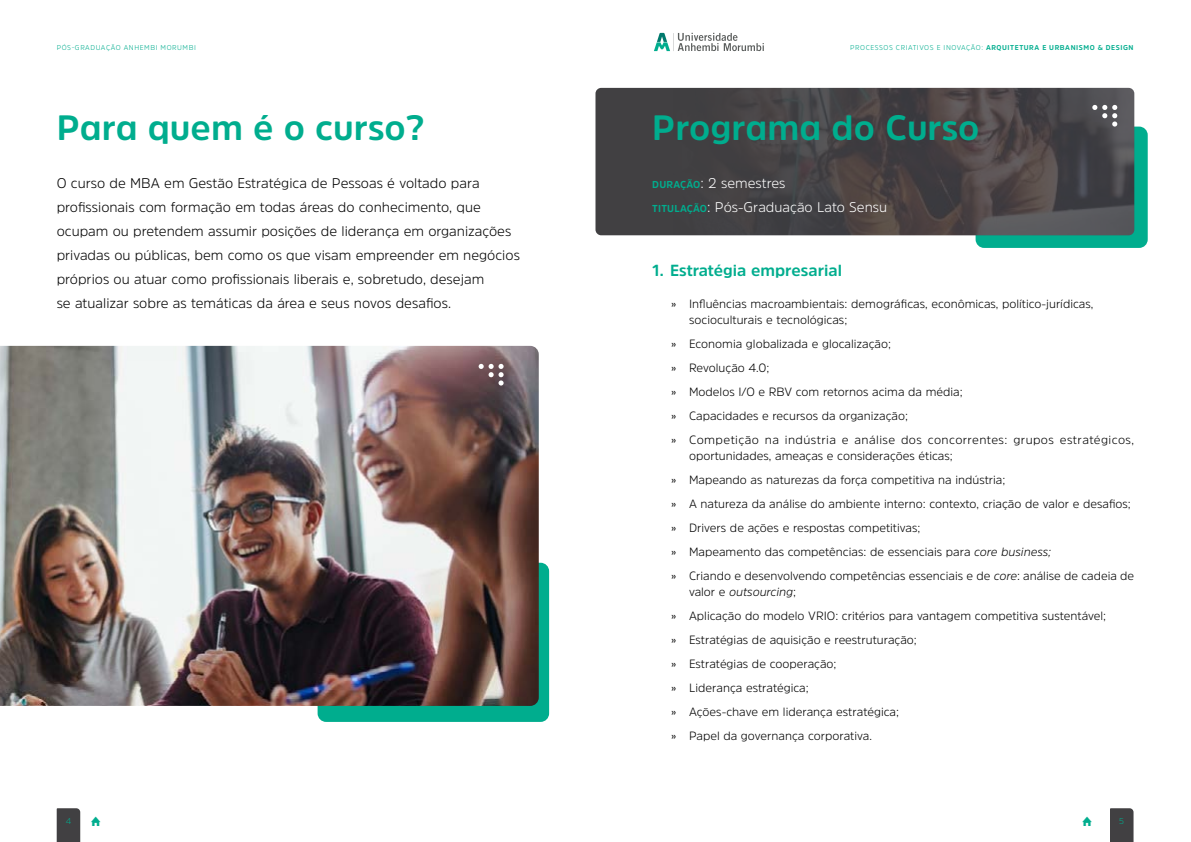
<style>
.page{position:relative;width:1191px;height:842px;background:#fff}
.page>*{position:absolute;margin:0;border:0;box-sizing:border-box;transform-origin:0 0}
.t1{font:700 35px "Amsi Pro";color:#00ad8e}
.t2{font:700 16px "Amsi Pro";color:#00ad8e}
.t3{font:300 14px/24px "Amsi Pro";color:#000}
.t4{font:300 14px/24px "Amsi Pro";color:#fff}
.t5{font:300 12px/24px "Amsi Pro";color:#000}
.t6{font:300 8.5px "Amsi Pro";color:#00ad8e}
.t7{font:300 7px "Amsi Pro";letter-spacing:.08em;color:#00ad8e}
.s1{font-weight:700}
.s2{font-weight:700;font-size:10px;color:#00ad8e}
.s3{font-weight:400}
.s4{font-style:italic}
</style>
<div class="page">
<div style="left:975px;top:127px;width:172px;height:121px;background:#00ad8e;border-radius:9px"></div>
<img style="left:595px;top:88px;width:539px;height:147px">
<svg style="left:57px;top:808px;width:23px;height:34px"></svg>
<svg style="left:1110px;top:808px;width:23px;height:34px"></svg>
<svg style="left:654px;top:33px;width:110px;height:18px"></svg>
<svg style="left:1092px;top:105px;width:25px;height:22px"></svg>
<div style="left:317px;top:563px;width:232px;height:159px;background:#00ad8e;border-radius:9px"></div>
<img style="left:0;top:346px;width:539px;height:360px">
<svg style="left:478px;top:364px;width:25px;height:22px"></svg>
<p class="t7" style="left:57px;top:42px;width:141px">PÓS-GRADUAÇÃO ANHEMBI MORUMBI</p>
<p class="t7" style="left:850px;top:42px;width:285px">PROCESSOS CRIATIVOS E INOVAÇÃO: <span class="s1">ARQUITETURA E URBANISMO &amp; DESIGN</span></p>
<h1 class="t1" style="left:57px;top:104px;width:369px">Para quem é o curso?</h1>
<p class="t3" style="left:57px;top:171px;width:465px">O curso de MBA em Gestão Estratégica de Pessoas é voltado para profissionais com formação em todas áreas do conhecimento, que ocupam ou pretendem assumir posições de liderança em organizações privadas ou públicas, bem como os que visam empreender em negócios próprios ou atuar como profissionais liberais e, sobretudo, desejam<br>se atualizar sobre as temáticas da área e seus novos desafios.</p>
<h1 class="t1" style="left:652px;top:104px;width:329px">Programa do Curso</h1>
<p class="t4" style="left:652px;top:171px;width:236px"><span class="s2">DURAÇÃO</span>: 2 semestres<br><span class="s2">TITULAÇÃO</span>: Pós-Graduação Lato Sensu</p>
<h2 class="t2" style="left:652px;top:259px;width:191px">1. Estratégia empresarial</h2>
<p class="t5" style="left:689px;top:295px;width:406px;line-height:16px;text-indent:-18px"><span class="s3">»</span> Influências macroambientais: demográficas, econômicas, político-jurídicas, socioculturais e tecnológicas;</p>
<p class="t5" style="left:671px;top:331px;width:464px"><span class="s3">»</span> Economia globalizada e glocalização;<br><span class="s3">»</span> Revolução 4.0;<br><span class="s3">»</span> Modelos I/O e RBV com retornos acima da média;<br><span class="s3">»</span> Capacidades e recursos da organização;<br><span class="s3">»</span> Competição na indústria e análise dos concorrentes: grupos estratégicos,</p>
<p class="t5" style="left:671px;top:443px;width:465px;text-indent:18px">oportunidades, ameaças e considerações éticas;<br><span class="s3">»</span> Mapeando as naturezas da força competitiva na indústria;<br><span class="s3">»</span> A natureza da análise do ambiente interno: contexto, criação de valor e desafios; <span class="s3">»</span> Drivers de ações e respostas competitivas;<br><span class="s3">»</span> Mapeamento das competências: de essenciais para <span class="s4">core business;<br></span><span class="s3">»</span> Criando e desenvolvendo competências essenciais e de <span class="s4">core</span>: análise de cadeia de</p>
<p class="t5" style="left:671px;top:579px;width:437px;text-indent:18px">valor e <span class="s4">outsourcing</span>;<br><span class="s3">»</span> Aplicação do modelo VRIO: critérios para vantagem competitiva sustentável; <span class="s3">»</span> Estratégias de aquisição e reestruturação;<br><span class="s3">»</span> Estratégias de cooperação;<br><span class="s3">»</span> Liderança estratégica;<br><span class="s3">»</span> Ações-chave em liderança estratégica;<br><span class="s3">»</span> Papel da governança corporativa.</p>
<p class="t6" style="left:66px;top:815px;width:7px">4</p>
<p class="t6" style="left:1119px;top:815px;width:6px">5</p>
</div>
